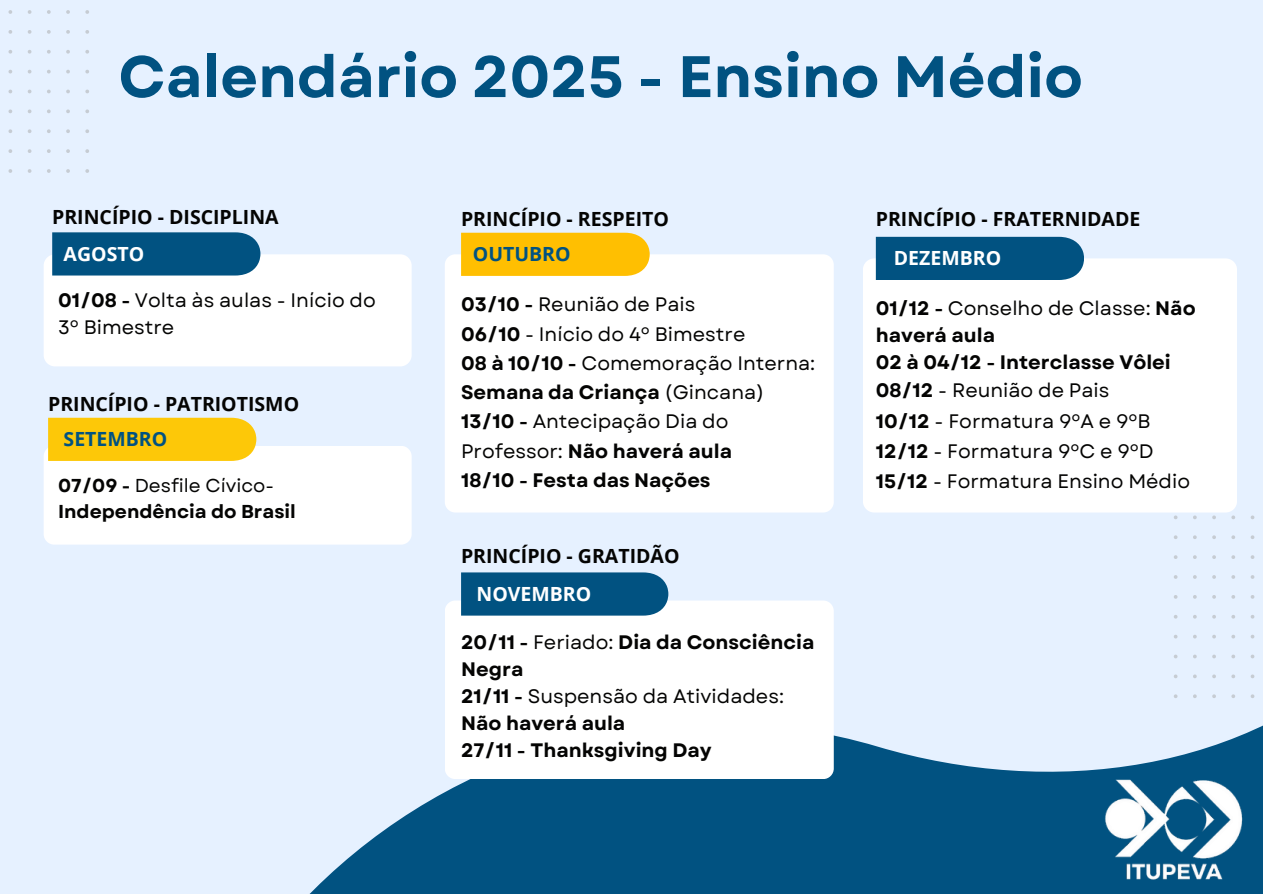
<style>
.page{position:relative;width:1263px;height:894px;background:#fff}
.page>*{position:absolute;margin:0;border:0;box-sizing:border-box;transform-origin:0 0}
.t1{font:700 58.35px "Garet";color:#015281}
.t2{font:19.5px/29.2px "Garet";color:#040403}
.t3{font:700 19.5px/27px "Garet";color:#040403}
.t4{font:700 19.5px "Open Sans";color:#040403}
.t5{font:700 19.5px "Open Sans";color:#fff}
.t6{font:700 19.5px "Open Sans";color:#015281}
.t7{font:700 18.75px/25.8px "Garet";color:#040403}
.s1{font-weight:700}
.s2{font-weight:400}
</style>
<div class="page">
<div style="left:0;top:0;width:1263px;height:893px;background:#e6f1ff"></div>
<svg style="left:834px;top:735px;width:131px;height:36px;fill:#015281"></svg>
<svg style="left:1174px;top:515px;width:81px;height:183px"></svg>
<div style="left:44px;top:254px;width:368px;height:112px;background:#fff;border-radius:11px"></div>
<div style="left:52px;top:232px;width:208px;height:43px;background:#015281"></div>
<div style="left:44px;top:445px;width:368px;height:99px;background:#fff;border-radius:11px"></div>
<svg style="left:48px;top:417px;width:208px;height:44px"></svg>
<div style="left:445px;top:254px;width:389px;height:258px;background:#fff;border-radius:11px"></div>
<div style="left:461px;top:233px;width:189px;height:43px;background:#ffbf01"></div>
<svg style="left:8px;top:10px;width:81px;height:163px"></svg>
<div style="left:863px;top:258px;width:374px;height:254px;background:#fff;border-radius:11px"></div>
<div style="left:876px;top:237px;width:208px;height:43px;background:#015281"></div>
<svg style="left:310px;top:771px;width:655px;height:122px;fill:#015281"></svg>
<img style="left:965px;top:725px;width:298px;height:168px">
<div style="left:445px;top:600px;width:389px;height:178px;background:#fff;border-radius:11px"></div>
<div style="left:461px;top:572px;width:207px;height:43px;background:#015281"></div>
<p class="t1" style="left:118px;top:35px;width:966px">Calendário 2025 - Ensino Médio</p>
<h1 class="t4" style="left:52px;top:203px;width:228px">PRINCÍPIO - DISCIPLINA</h1>
<p class="t5" style="left:64px;top:240px;width:82px">AGOSTO</p>
<h2 class="t2" style="left:58px;top:287px;width:319px;line-height:27px"><span class="s1">01/08 -</span> Volta às aulas - Início do<br>3º Bimestre</h2>
<h2 class="t4" style="left:48px;top:389px;width:253px">PRINCÍPIO - PATRIOTISMO</h2>
<h2 class="t6" style="left:64px;top:425px;width:105px">SETEMBRO</h2>
<h2 class="t7" style="left:58px;top:472px;width:239px">07/09 - <span class="s2">Desfile Cívico-<br></span>Independência do Brasil</h2>
<h2 class="t4" style="left:461px;top:205px;width:209px">PRINCÍPIO - RESPEITO</h2>
<h2 class="t6" style="left:473px;top:240px;width:99px">OUTUBRO</h2>
<p class="t2" style="left:461px;top:290px;width:236px"><span class="s1">03/10 -</span> Reunião de Pais</p>
<p class="t2" style="left:461px;top:319px;width:286px"><span class="s1">06/10</span> - Início do 4º Bimestre</p>
<p class="t2" style="left:461px;top:348px;width:356px"><span class="s1">08 à 10/10 -</span> Comemoração Interna:<br><span class="s1">Semana da Criança</span> (Gincana)</p>
<p class="t2" style="left:461px;top:407px;width:272px"><span class="s1">13/10 -</span> Antecipação Dia do<br>Professor: <span class="s1">Não haverá aula</span></p>
<p class="t3" style="left:461px;top:466px;width:251px">18/10 - Festa das Nações</p>
<h2 class="t4" style="left:461px;top:542px;width:220px">PRINCÍPIO - GRATIDÃO</h2>
<p class="t5" style="left:476px;top:579px;width:116px">NOVEMBRO</p>
<p class="t3" style="left:461px;top:628px;width:355px">20/11 - <span class="s2">Feriado:</span> Dia da Consciência<br>Negra</p>
<h2 class="t2" style="left:461px;top:681px;width:324px"><span class="s1">21/11 -</span> Suspensão da Atividades:</h2>
<h2 class="t3" style="left:461px;top:709px;width:166px">Não haverá aula</h2>
<p class="t3" style="left:461px;top:736px;width:252px">27/11 - Thanksgiving Day</p>
<p class="t4" style="left:876px;top:205px;width:266px">PRINCÍPIO - FRATERNIDADE</p>
<p class="t5" style="left:894px;top:244px;width:109px">DEZEMBRO</p>
<p class="t3" style="left:876px;top:294px;width:321px">01/12 - <span class="s2">Conselho de Classe:</span> Não haverá aula</p>
<p class="t3" style="left:876px;top:348px;width:296px">02 à 04/12 - Interclasse Vôlei</p>
<p class="t2" style="left:876px;top:375px;width:235px"><span class="s1">08/12</span> - Reunião de Pais</p>
<p class="t2" style="left:876px;top:406px;width:276px"><span class="s1">10/12</span> - Formatura 9ºA e 9ºB</p>
<p class="t2" style="left:876px;top:436px;width:279px"><span class="s1">12/12</span> - Formatura 9ºC e 9ºD</p>
<h2 class="t2" style="left:876px;top:467px;width:316px"><span class="s1">15/12</span> - Formatura Ensino Médio</h2>
</div>
